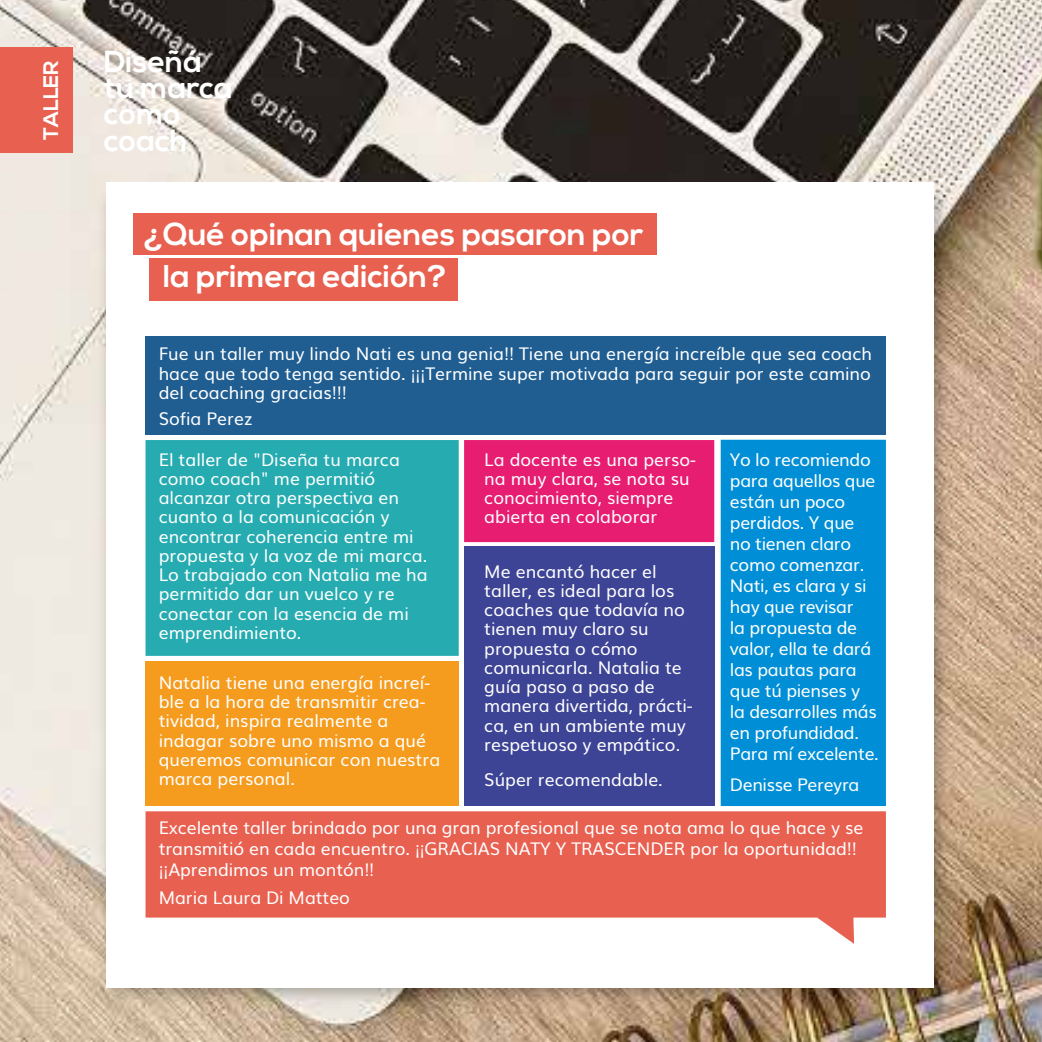
<style>
.page{position:relative;width:1042px;height:1042px;background:#fff}
.page>*{position:absolute;margin:0;border:0;box-sizing:border-box;transform-origin:0 0}
.t1{font:700 31.5px/42.2px "Nexa";color:#fff}
.t2{font:700 30.45px/26.2px "Nexa";color:#fff}
.t3{font:700 21px "Nexa";letter-spacing:-.02em;color:#fff}
.t4{font:17.5px/19.2px "Muli";color:#fff}
.t5{font:17.5px/21px "Muli";letter-spacing:-.02em;color:#fff}
</style>
<div class="page">
<img style="left:0;top:0;width:1042px;height:1042px">
<img style="left:90px;top:182px;width:870px;height:829px">
<div style="left:106px;top:182px;width:827px;height:805px;background:#fff"></div>
<div style="left:133px;top:213px;width:524px;height:42px;background:#e86050"></div>
<div style="left:149px;top:258px;width:308px;height:42px;background:#e86050"></div>
<div style="left:0;top:47px;width:72px;height:106px;background:#e86050"></div>
<div style="left:145px;top:440px;width:314px;height:216px;background:#26acb0"></div>
<div style="left:145px;top:336px;width:741px;height:98px;background:#205e92"></div>
<div style="left:721px;top:440px;width:165px;height:366px;background:#008fd6"></div>
<svg style="left:145px;top:811px;width:741px;height:133px;fill:#e86050"></svg>
<div style="left:145px;top:662px;width:314px;height:144px;background:#f59c1f"></div>
<div style="left:464px;top:440px;width:250px;height:102px;background:#e71d72"></div>
<div style="left:464px;top:547px;width:250px;height:259px;background:#3d4495"></div>
<p class="t3" style="left:39px;top:140px;width:80px;rotate:-90deg">TALLER</p>
<h2 class="t2" style="left:104px;top:49px;width:130px">Diseñá tu marca como coach</h2>
<h1 class="t1" style="left:163px;top:214px;width:482px;text-indent:-19px">¿Qué opinan quienes pasaron por la primera edición?</h1>
<p class="t4" style="left:159px;top:343px;width:715px;text-align:justify">Fue un taller muy lindo Nati es una genia!! Tiene una energía increíble que sea coach hace que todo tenga sentido. ¡¡¡Termine super motivada para seguir por este camino del coaching gracias!!!</p>
<p class="t4" style="left:159px;top:408px;width:95px">Sofia Perez</p>
<p class="t4" style="left:159px;top:448px;width:270px">El taller de "Diseña tu marca como coach" me permitió alcanzar otra perspectiva en cuanto a la comunicación y encontrar coherencia entre mi propuesta y la voz de mi marca.<br>Lo trabajado con Natalia me ha permitido dar un vuelco y re conectar con la esencia de mi emprendimiento.</p>
<p class="t4" style="left:159px;top:671px;width:283px">Natalia tiene una energía increí&shy;ble a la hora de transmitir crea&shy;tividad, inspira realmente a indagar sobre uno mismo a qué queremos comunicar con nuestra marca personal.</p>
<p class="t4" style="left:484px;top:448px;width:213px">La docente es una perso&shy;na muy clara, se nota su conocimiento, siempre abierta en colaborar</p>
<p class="t4" style="left:484px;top:560px;width:210px">Me encantó hacer el taller, es ideal para los coaches que todavía no tienen muy claro su propuesta o cómo comunicarla. Natalia te guía paso a paso de manera divertida, prácti&shy;ca, en un ambiente muy respetuoso y empático.</p>
<p class="t4" style="left:484px;top:769px;width:180px">Súper recomendable.</p>
<p class="t5" style="left:730px;top:448px;width:151px">Yo lo recomiendo para aquellos que están un poco perdidos. Y que no tienen claro como comenzar.<br>Nati, es clara y si hay que revisar<br>la propuesta de valor, ella te dará las pautas para que tú pienses y la desarrolles más en profundidad.<br>Para mí excelente.</p>
<p class="t5" style="left:730px;top:773px;width:131px">Denisse Pereyra</p>
<p class="t4" style="left:159px;top:816px;width:706px;line-height:21px">Excelente taller brindado por una gran profesional que se nota ama lo que hace y se transmitió en cada encuentro. ¡¡GRACIAS NATY Y TRASCENDER por la oportunidad!! ¡¡Aprendimos un montón!!</p>
<p class="t4" style="left:159px;top:886px;width:193px">Maria Laura Di Matteo</p>
</div>
